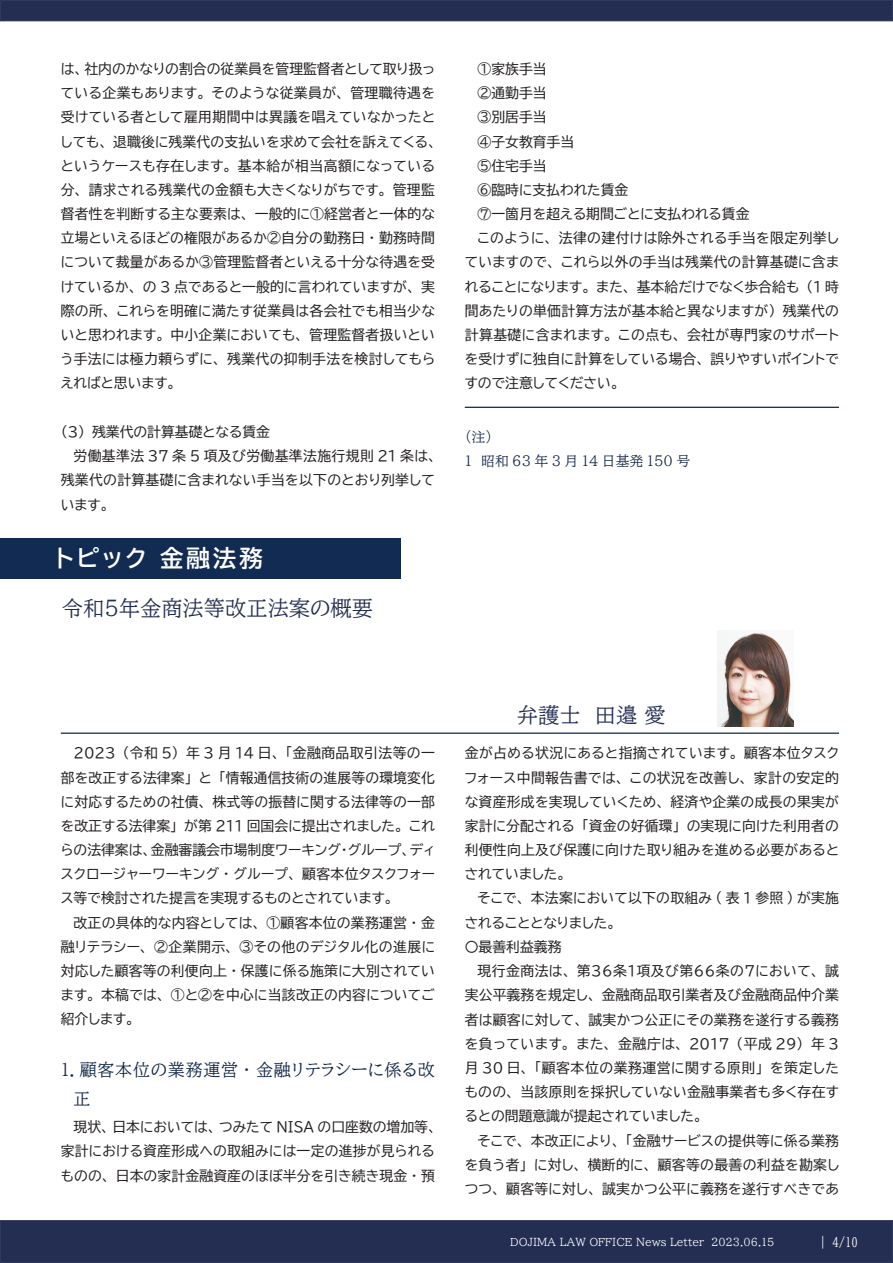
<style>
.page{position:relative;width:893px;height:1263px;background:#fff}
.page>*{position:absolute;margin:0;border:0;box-sizing:border-box;transform-origin:0 0}
.t1{font:23.4px "BIZ UDP Gothic Bold";letter-spacing:.13em;color:#fff}
.t2{font:21.3px "BIZ UDP Mincho Medium";color:#232e52}
.t3{font:16.95px/29.7px "BIZ UDP Mincho Medium";letter-spacing:.045em;color:#122647}
.t4{font:13.8px/24.2px "BIZ UDP Gothic";letter-spacing:.02em;color:#231f20;text-align:justify}
.t5{font:13.8px "BIZ UDP Gothic";color:#231f20}
.t6{font:13.8px/24.2px "BIZ UDP Mincho Medium";color:#122647}
.t7{font:12.75px "BIZ UD Mincho Medium";color:#fff}
.t8{font:10.65px "BIZ UDP Mincho Medium";color:#fff}
</style>
<div class="page">
<div style="left:0;top:1220px;width:893px;height:43px;background:#232e52;border:1px solid #232e52"></div>
<div style="left:0;top:0;width:893px;height:21px;background:#232e52;border:1px solid #232e52"></div>
<hr style="left:465px;top:407px;width:374px;height:1px;background:#112b53">
<div style="left:0;top:538px;width:401px;height:41px;background:#112b53"></div>
<hr style="left:61px;top:732px;width:778px;height:2px;background:#112b53">
<img style="left:717px;top:630px;width:77px;height:96px">
<p class="t4" style="left:61px;top:57px;width:377px">は、社内のかなりの割合の従業員を管理監督者として取り扱っている企業もあります。そのような従業員が、管理職待遇を受けている者として雇用期間中は異議を唱えていなかったとしても、退職後に残業代の支払いを求めて会社を訴えてくる、というケースも存在します。基本給が相当高額になっている分、請求される残業代の金額も大きくなりがちです。管理監督者性を判断する主な要素は、一般的に①経営者と一体的な立場といえるほどの権限があるか②自分の勤務日・勤務時間について裁量があるか③管理監督者といえる十分な待遇を受けているか、の 3 点であると一般的に言われていますが、実際の所、これらを明確に満たす従業員は各会社でも相当少ないと思われます。中小企業においても、管理監督者扱いという手法には極力頼らずに、残業代の抑制手法を検討してもらえればと思います。</p>
<p class="t5" style="left:61px;top:425px;width:211px">（3）残業代の計算基礎となる賃金</p>
<p class="t4" style="left:74px;top:444px;width:364px">労働基準法 37 条 5 項及び労働基準法施行規則 21 条は、</p>
<p class="t4" style="left:61px;top:468px;width:376px">残業代の計算基礎に含まれない手当を以下のとおり列挙して</p>
<p class="t4" style="left:61px;top:492px;width:50px">います。</p>
<h1 class="t1" style="left:55px;top:546px;width:209px">トピック 金融法務</h1>
<h2 class="t2" style="left:62px;top:597px;width:313px">令和５年金商法等改正法案の概要</h2>
<p class="t4" style="left:477px;top:57px;width:71px">①家族手当</p>
<p class="t4" style="left:477px;top:81px;width:71px">②通勤手当</p>
<p class="t4" style="left:477px;top:105px;width:71px">③別居手当</p>
<p class="t5" style="left:477px;top:134px;width:98px">④子女教育手当</p>
<p class="t4" style="left:477px;top:153px;width:71px">⑤住宅手当</p>
<p class="t5" style="left:477px;top:183px;width:152px">⑥臨時に支払われた賃金</p>
<p class="t5" style="left:477px;top:207px;width:273px">⑦一箇月を超える期間ごとに支払われる賃金</p>
<p class="t4" style="left:477px;top:226px;width:363px">このように、法律の建付けは除外される手当を限定列挙し</p>
<p class="t4" style="left:465px;top:250px;width:376px">ていますので、これら以外の手当は残業代の計算基礎に含ま</p>
<p class="t4" style="left:465px;top:274px;width:376px">れることになります。また、基本給だけでなく歩合給も（1 時</p>
<p class="t4" style="left:465px;top:298px;width:376px">間あたりの単価計算方法が基本給と異なりますが）残業代の</p>
<p class="t4" style="left:465px;top:323px;width:376px">計算基礎に含まれます。この点も、会社が専門家のサポート</p>
<p class="t4" style="left:465px;top:347px;width:376px">を受けずに独自に計算をしている場合、誤りやすいポイントで</p>
<p class="t5" style="left:465px;top:376px;width:156px">すので注意してください。</p>
<p class="t6" style="left:465px;top:424px;width:227px">（注）<br>1　昭和 63 年 3 月 14 日基発 150 号</p>
<p class="t4" style="left:61px;top:741px;width:376px;text-indent:13px">2023 （令和 5）年 3 月 14 日、「金融商品取引法等の一部を改正する法律案」と「情報通信技術の進展等の環境変化に対応するための社債、株式等の振替に関する法律等の一部を改正する法律案」が第 211 回国会に提出されました。これらの法律案は、金融審議会市場制度ワーキング・グループ、ディスクロージャーワーキング・グループ、顧客本位タスクフォース等で検討された提言を実現するものとされています。</p>
<p class="t4" style="left:61px;top:910px;width:376px;text-indent:13px">改正の具体的な内容としては、 ①顧客本位の業務運営・金融リテラシー、 ②企業開示、 ③その他のデジタル化の進展に対応した顧客等の利便向上・保護に係る施策に大別されています。本稿では、 ①と②を中心に当該改正の内容についてご紹介します。</p>
<p class="t3" style="left:74px;top:1054px;width:363px;text-indent:-13px">1. 顧客本位の業務運営・金融リテラシーに係る改正</p>
<p class="t4" style="left:61px;top:1115px;width:377px;text-indent:13px">現状、日本においては、つみたて NISA の口座数の増加等、家計における資産形成への取組みには一定の進捗が見られるものの、日本の家計金融資産のほぼ半分を引き続き現金・預</p>
<h2 class="t2" style="left:517px;top:704px;width:150px">弁護士　田邉 愛</h2>
<p class="t4" style="left:465px;top:741px;width:376px">金が占める状況にあると指摘されています。顧客本位タスクフォース中間報告書では、この状況を改善し、家計の安定的な資産形成を実現していくため、経済や企業の成長の果実が家計に分配される「資金の好循環」の実現に向けた利用者の利便性向上及び保護に向けた取り組みを進める必要があるとされていました。</p>
<p class="t4" style="left:465px;top:886px;width:376px;text-align:left;text-indent:13px">そこで、本法案において以下の取組み ( 表 1 参照 ) が実施されることとなりました。<br>〇最善利益義務</p>
<p class="t4" style="left:465px;top:959px;width:376px;text-indent:13px">現行金商法は、第３６条１項及び第６６条の７において、誠実公平義務を規定し、金融商品取引業者及び金融商品仲介業者は顧客に対して、誠実かつ公正にその業務を遂行する義務を負っています。また、金融庁は、 2017 （平成 29）年 3月 30 日、「顧客本位の業務運営に関する原則」を策定したものの、当該原則を採択していない金融事業者も多く存在するとの問題意識が提起されていました。</p>
<p class="t4" style="left:465px;top:1128px;width:376px;text-indent:13px">そこで、本改正により、「金融サービスの提供等に係る業務を負う者」に対し、横断的に、顧客等の最善の利益を勘案しつつ、顧客等に対し、誠実かつ公平に義務を遂行すべきであ</p>
<p class="t8" style="left:510px;top:1236px;width:266px">DOJIMA LAW OFFICE News Letter 2023.06.15</p>
<p class="t7" style="left:816px;top:1235px;width:43px">｜ 4/10</p>
</div>
